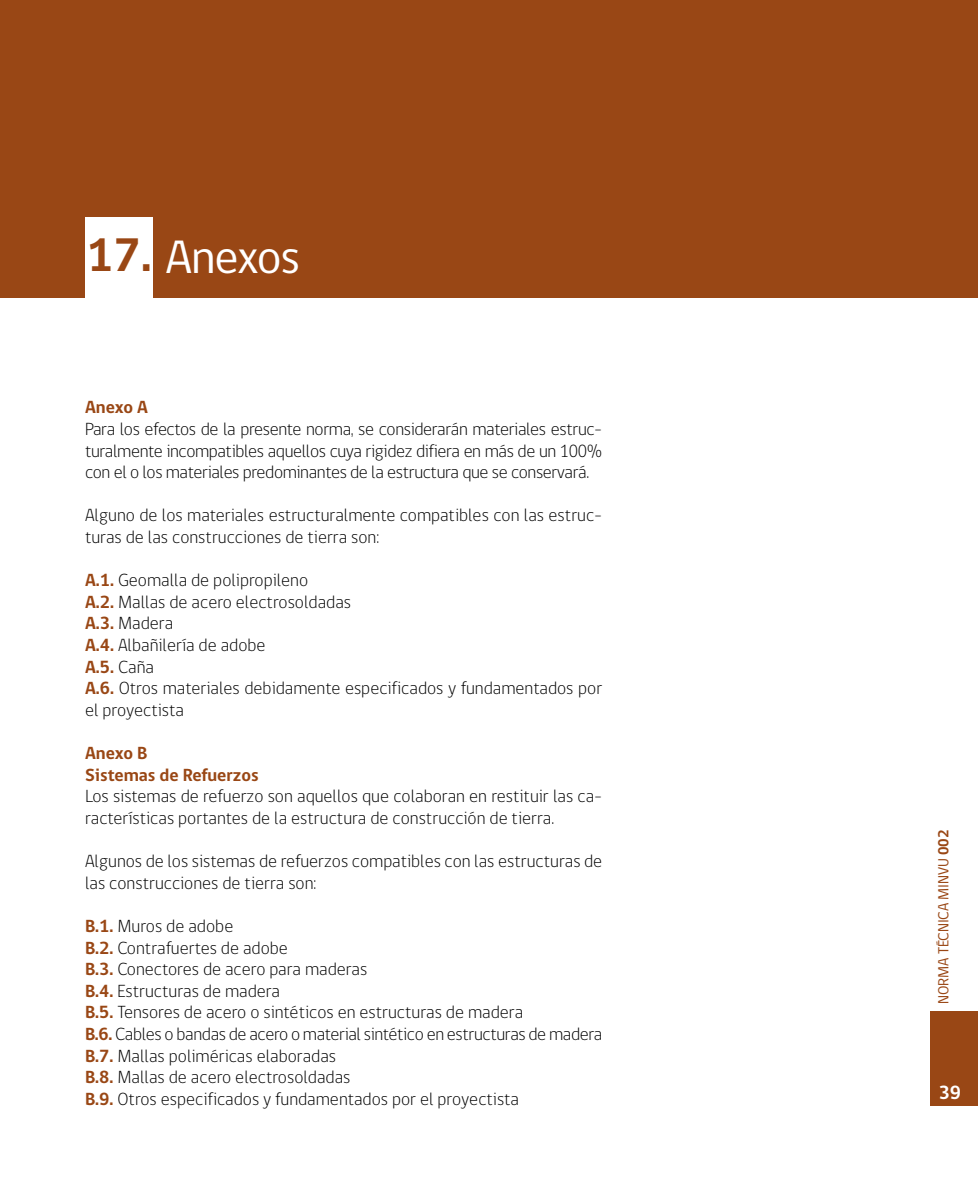
<style>
.page{position:relative;width:978px;height:1191px;background:#fff}
.page>*{position:absolute;margin:0;border:0;box-sizing:border-box;transform-origin:0 0}
.t1{font:48px "gob CL";letter-spacing:-.02em;color:#fff}
.t2{font:700 19.5px "gob CL";color:#fff}
.t3{font:300 18px/21.6px "gob CL";color:#000}
.t4{font:700 18px/21.6px "gob CL";color:#994715}
.t5{font:15px "gob CL";letter-spacing:-.01em;color:#994715}
.s1{font-weight:700;color:#994715}
.s2{font-weight:700}
</style>
<div class="page">
<div style="left:930px;top:1011px;width:48px;height:95px;background:#994715"></div>
<div style="left:0;top:0;width:978px;height:298px;background:#994715"></div>
<div style="left:85px;top:217px;width:68px;height:106px;background:#fff"></div>
<h1 class="t1" style="left:86px;top:224px;width:216px"><span class="s1">17.</span> Anexos</h1>
<p class="t4" style="left:85px;top:397px;width:65px">Anexo A</p>
<p class="t3" style="left:85px;top:418px;width:519px;text-align:justify">Para los efectos de la presente norma, se considerarán materiales estruc&shy;turalmente incompatibles aquellos cuya rigidez difiera en más de un 100% con el o los materiales predominantes de la estructura que se conservará.</p>
<p class="t3" style="left:85px;top:505px;width:519px">Alguno de los materiales estructuralmente compatibles con las estruc&shy;turas de las construcciones de tierra son:</p>
<p class="t3" style="left:85px;top:570px;width:519px"><span class="s1">A.1.</span> Geomalla de polipropileno<br><span class="s1">A.2.</span> Mallas de acero electrosoldadas<br><span class="s1">A.3.</span> Madera<br><span class="s1">A.4.</span> Albañilería de adobe<br><span class="s1">A.5.</span> Caña<br><span class="s1">A.6.</span> Otros materiales debidamente especificados y fundamentados por el proyectista</p>
<p class="t4" style="left:85px;top:742px;width:175px">Anexo B<br>Sistemas de Refuerzos</p>
<p class="t3" style="left:85px;top:786px;width:519px">Los sistemas de refuerzo son aquellos que colaboran en restituir las ca&shy;racterísticas portantes de la estructura de construcción de tierra.</p>
<p class="t3" style="left:85px;top:850px;width:519px">Algunos de los sistemas de refuerzos compatibles con las estructuras de las construcciones de tierra son:</p>
<p class="t3" style="left:85px;top:915px;width:519px"><span class="s1">B.1.</span> Muros de adobe<br><span class="s1">B.2.</span> Contrafuertes de adobe<br><span class="s1">B.3.</span> Conectores de acero para maderas<br><span class="s1">B.4.</span> Estructuras de madera<br><span class="s1">B.5.</span> Tensores de acero o sintéticos en estructuras de madera<br><span class="s1">B.6.</span> Cables o bandas de acero o material sintético en estructuras de madera <span class="s1">B.7.</span> Mallas poliméricas elaboradas<br><span class="s1">B.8.</span> Mallas de acero electrosoldadas<br><span class="s1">B.9.</span> Otros especificados y fundamentados por el proyectista</p>
<p class="t5" style="left:933px;top:1003px;width:175px;rotate:-90deg">NORMA TÉCNICA MINVU <span class="s2">002</span></p>
<p class="t2" style="left:939px;top:1079px;width:24px">39</p>
</div>
